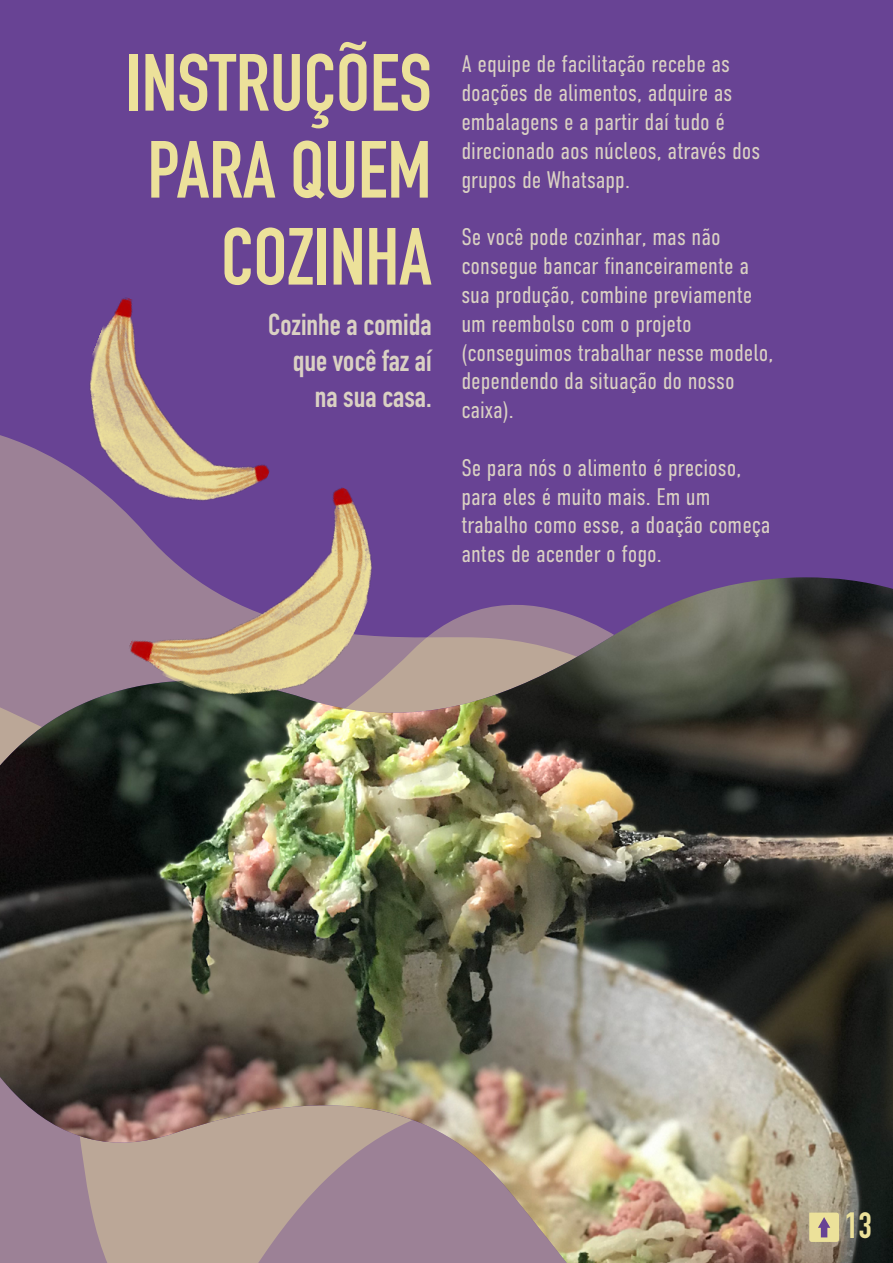
<style>
.page{position:relative;width:893px;height:1263px;background:#684394}
.page>*{position:absolute;margin:0;border:0;box-sizing:border-box;transform-origin:0 0}
.t1{font:700 79.5px/87px "DIN Condensed";color:#ece19a;text-align:right}
.t2{font:700 36px "DIN Condensed";color:#ece19a}
.t3{font:700 30px/36px "DIN Condensed";color:#dad1c3;text-align:right}
.t4{font:300 24px/28.8px "DIN Condensed";color:#dad1c3}
</style>
<div class="page">
<div style="left:0;top:435px;width:123px;height:140px;background:#9c8196"></div>
<img style="left:0;top:577px;width:893px;height:686px">
<img style="left:54px;top:297px;width:124px;height:231px">
<img style="left:123px;top:434px;width:282px;height:304px">
<svg style="left:809px;top:1212px;width:30px;height:30px"></svg>
<h1 class="t1" style="left:126px;top:39px;width:307px">INSTRUÇÕES<br>PARA QUEM<br>COZINHA</h1>
<p class="t3" style="left:268px;top:307px;width:165px">Cozinhe a comida que você faz aí na sua casa.</p>
<p class="t4" style="left:461px;top:50px;width:301px">A equipe de facilitação recebe as doações de alimentos, adquire as embalagens e a partir daí tudo é direcionado aos núcleos, através dos grupos de Whatsapp.</p>
<p class="t4" style="left:461px;top:223px;width:314px">Se você pode cozinhar, mas não consegue bancar financeiramente a sua produção, combine previamente um reembolso com o projeto (conseguimos trabalhar nesse modelo, dependendo da situação do nosso caixa).</p>
<p class="t4" style="left:461px;top:453px;width:311px">Se para nós o alimento é precioso, para eles é muito mais. Em um trabalho como esse, a doação começa antes de acender o fogo.</p>
<h2 class="t2" style="left:845px;top:1201px;width:28px">13</h2>
</div>
